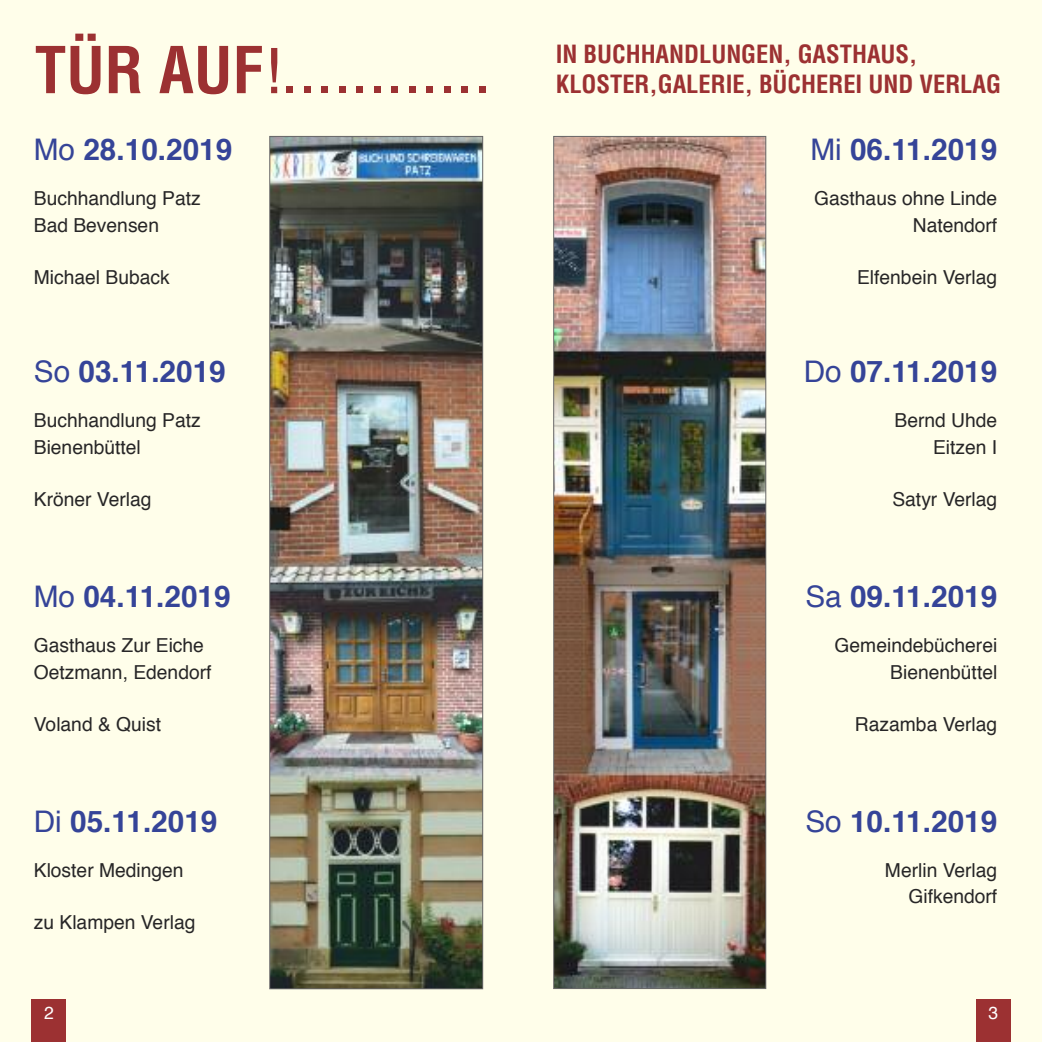
<style>
.page{position:relative;width:1042px;height:1042px;background:#fff}
.page>*{position:absolute;margin:0;border:0;box-sizing:border-box;transform-origin:0 0}
.t1{font:63px "Helvetica";color:#9c3132}
.t2{font:700 29.75px "Helvetica";color:#354498}
.t3{font:700 condensed 24.5px/29.4px "Helvetica";color:#9c3132}
.t4{font:19.25px/26.2px "Helvetica";color:#272627;text-align:right}
.t5{font:17.5px "Helvetica";color:#fff}
.s1{font-weight:700;font-stretch:condensed}
.s2{font-weight:400}
</style>
<div class="page">
<div style="left:521px;top:0;width:521px;height:1042px;background:#fffeea"></div>
<div style="left:0;top:0;width:521px;height:1042px;background:#fffeea"></div>
<div style="left:976px;top:1000px;width:34px;height:42px;background:#9c3132"></div>
<div style="left:32px;top:1000px;width:34px;height:42px;background:#9c3132"></div>
<img style="left:271px;top:138px;width:210px;height:849px">
<div style="left:269px;top:136px;width:214px;height:853px;border:1px solid #686768"></div>
<img style="left:555px;top:138px;width:209px;height:849px">
<div style="left:553px;top:136px;width:213px;height:853px;border:1px solid #686768"></div>
<h1 class="t1" style="left:35px;top:45px;width:458px"><span class="s1">TÜR AUF</span>!............</h1>
<p class="t3" style="left:556px;top:40px;width:447px">IN BUCHHANDLUNGEN, GASTHAUS,<br>KLOSTER,GALERIE, BÜCHEREI UND VERLAG</p>
<h2 class="t2" style="left:34px;top:137px;width:200px"><span class="s2">Mo</span> 28.10.2019</h2>
<p class="t4" style="left:34px;top:187px;width:168px;text-align:left">Buchhandlung Patz<br>Bad Bevensen</p>
<p class="t4" style="left:34px;top:266px;width:137px">Michael Buback</p>
<h2 class="t2" style="left:34px;top:359px;width:193px"><span class="s2">So</span> 03.11.2019</h2>
<p class="t4" style="left:34px;top:409px;width:168px;text-align:left">Buchhandlung Patz<br>Bienenbüttel</p>
<p class="t4" style="left:34px;top:488px;width:119px">Kröner Verlag</p>
<h2 class="t2" style="left:34px;top:584px;width:198px"><span class="s2">Mo</span> 04.11.2019</h2>
<p class="t4" style="left:34px;top:634px;width:179px;text-align:left">Gasthaus Zur Eiche<br>Oetzmann, Edendorf</p>
<p class="t4" style="left:34px;top:713px;width:129px">Voland &amp; Quist</p>
<h2 class="t2" style="left:34px;top:809px;width:185px"><span class="s2">Di</span> 05.11.2019</h2>
<p class="t4" style="left:34px;top:858px;width:151px">Kloster Medingen</p>
<p class="t4" style="left:34px;top:911px;width:163px">zu Klampen Verlag</p>
<h2 class="t2" style="left:810px;top:137px;width:188px"><span class="s2">Mi</span> 06.11.2019</h2>
<p class="t4" style="left:814px;top:187px;width:185px">Gasthaus ohne Linde<br>Natendorf</p>
<p class="t4" style="left:857px;top:266px;width:142px">Elfenbein Verlag</p>
<h2 class="t2" style="left:804px;top:359px;width:195px"><span class="s2">Do</span> 07.11.2019</h2>
<p class="t4" style="left:894px;top:409px;width:104px">Bernd Uhde<br>Eitzen I</p>
<p class="t4" style="left:892px;top:488px;width:106px">Satyr Verlag</p>
<h2 class="t2" style="left:805px;top:584px;width:193px"><span class="s2">Sa</span> 09.11.2019</h2>
<p class="t4" style="left:834px;top:634px;width:164px">Gemeindebücherei<br>Bienenbüttel</p>
<p class="t4" style="left:855px;top:713px;width:144px">Razamba Verlag</p>
<h2 class="t2" style="left:805px;top:809px;width:193px"><span class="s2">So</span> 10.11.2019</h2>
<p class="t4" style="left:885px;top:858px;width:114px">Merlin Verlag<br>Gifkendorf</p>
<p class="t5" style="left:44px;top:1006px;width:11px">2</p>
<p class="t5" style="left:988px;top:1006px;width:11px">3</p>
</div>
